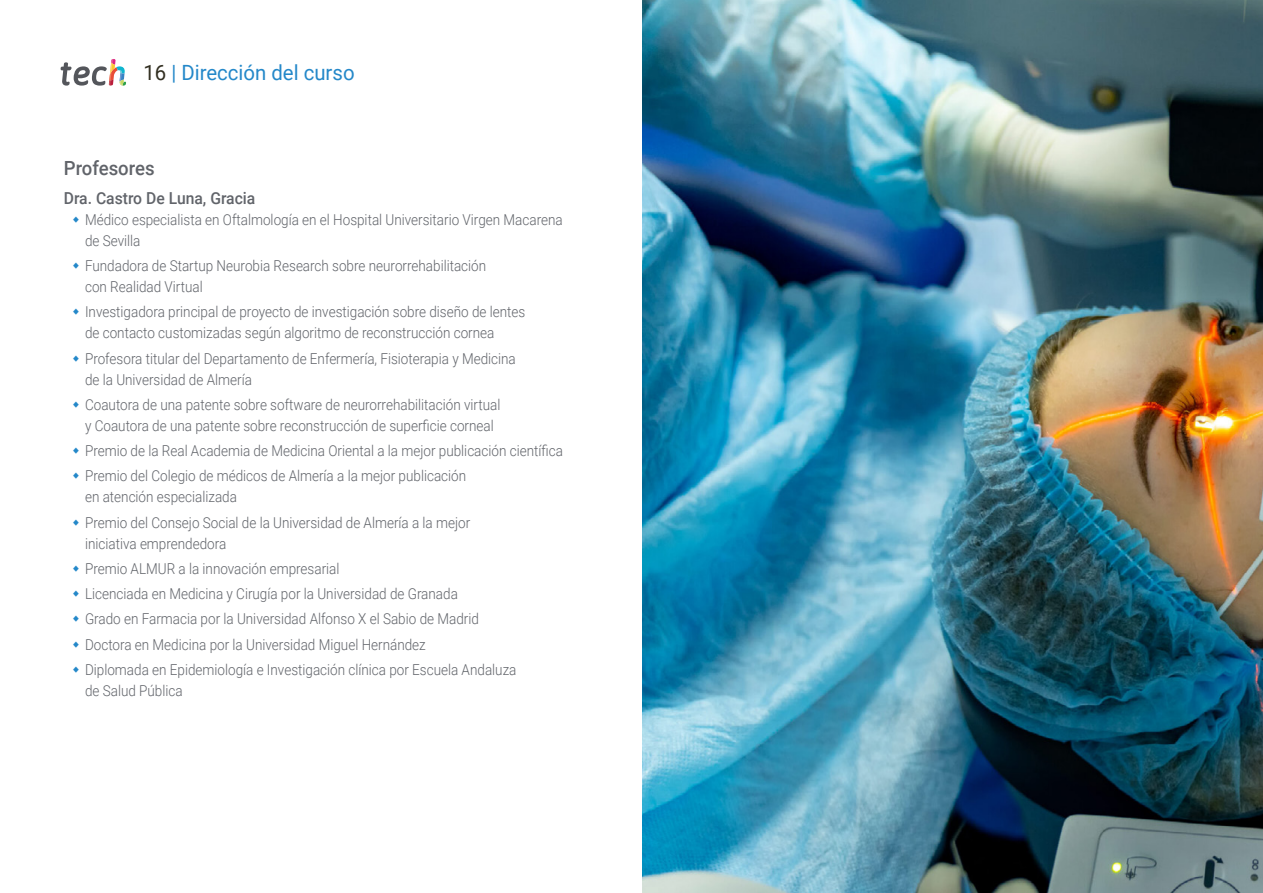
<style>
.page{position:relative;width:1263px;height:893px;background:#fff}
.page>*{position:absolute;margin:0;border:0;box-sizing:border-box;transform-origin:0 0}
.t1{font:21px "Roboto";color:#2488c9}
.t2{font:500 19.5px "Roboto";color:#61646a;scale:.95 1}
.t3{font:500 16.5px "Roboto";color:#61646a;scale:.95 1}
.t4{font:300 15px/25.2px "Roboto";color:#61646a;scale:.9 1}
.s1{color:#312e20}
</style>
<div class="page">
<img style="left:642px;top:0;width:621px;height:893px">
<svg style="left:61px;top:59px;width:65px;height:27px"></svg>
<h1 class="t1" style="left:144px;top:57px;width:213px"><span class="s1">16</span> | Dirección del curso</h1>
<h2 class="t2" style="left:64px;top:154px;width:97px">Profesores</h2>
<p class="t3" style="left:64px;top:186px;width:203px">Dra. Castro De Luna, Gracia</p>
<p class="t4" style="left:85px;top:208px;width:532px;line-height:21px">Médico especialista en Oftalmología en el Hospital Universitario Virgen Macarena de Sevilla</p>
<p class="t4" style="left:85px;top:255px;width:447px;line-height:21px">Fundadora de Startup Neurobia Research sobre neurorrehabilitación con Realidad Virtual</p>
<p class="t4" style="left:85px;top:301px;width:491px;line-height:21px">Investigadora principal de proyecto de investigación sobre diseño de lentes de contacto customizadas según algoritmo de reconstrucción cornea</p>
<p class="t4" style="left:85px;top:347px;width:480px;line-height:21px">Profesora titular del Departamento de Enfermería, Fisioterapia y Medicina de la Universidad de Almería</p>
<p class="t4" style="left:85px;top:393px;width:463px;line-height:21px">Coautora de una patente sobre software de neurorrehabilitación virtual y Coautora de una patente sobre reconstrucción de superficie corneal</p>
<p class="t4" style="left:85px;top:438px;width:532px">Premio de la Real Academia de Medicina Oriental a la mejor publicación científica<br>Premio del Colegio de médicos de Almería a la mejor publicación</p>
<p class="t4" style="left:85px;top:484px;width:429px">en atención especializada<br>Premio del Consejo Social de la Universidad de Almería a la mejor</p>
<p class="t4" style="left:85px;top:530px;width:481px">iniciativa emprendedora<br>Premio ALMUR a la innovación empresarial<br>Licenciada en Medicina y Cirugía por la Universidad de Granada<br>Grado en Farmacia por la Universidad Alfonso X el Sabio de Madrid Doctora en Medicina por la Universidad Miguel Hernández<br>Diplomada en Epidemiología e Investigación clínica por Escuela Andaluza</p>
<p class="t4" style="left:85px;top:677px;width:110px">de Salud Pública</p>
</div>
